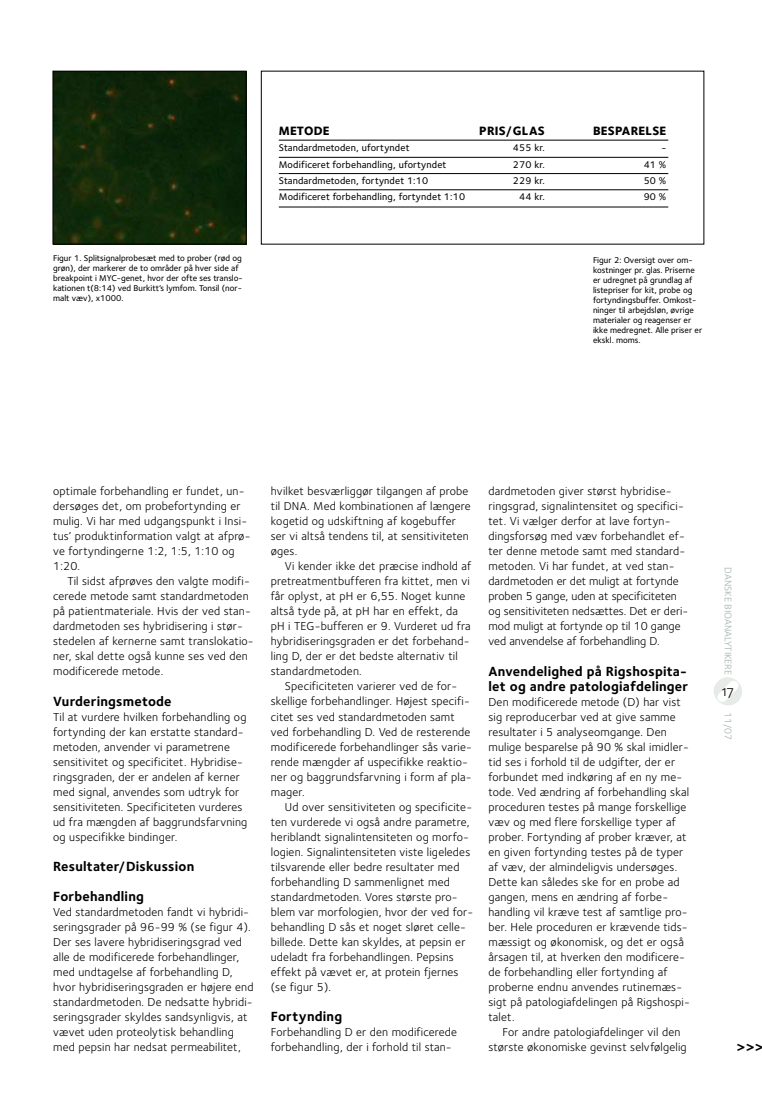
<style>
.page{position:relative;width:762px;height:1117px;background:#fff}
.page>*{position:absolute;margin:0;border:0;box-sizing:border-box;transform-origin:0 0}
.t1{font:15px "Foundry Sterling Book Expert";color:#000}
.t2{font:13.75px/30px "Foundry Sterling Bold OSF";letter-spacing:.015em;color:#000}
.t3{font:800 12.5px "Foundry Sterling";letter-spacing:.015em;color:#000}
.t4{font:11.88px/15px "Foundry Sterling";letter-spacing:.015em;color:#000}
.t5{font:500 10px "Foundry Sterling";letter-spacing:.015em;color:#000}
.t6{font:10px "Foundry Sterling";color:#a0b1a8}
.t7{font:500 8.75px/10px "Foundry Sterling";color:#000}
</style>
<div class="page">
<img style="left:55px;top:73px;width:189px;height:169px">
<div style="left:53px;top:71px;width:193px;height:173px;border:1px solid #000"></div>
<hr style="left:279px;top:157px;width:389px;height:1px;background:#000">
<hr style="left:279px;top:173px;width:389px;height:1px;background:#000">
<hr style="left:279px;top:189px;width:389px;height:1px;background:#000">
<hr style="left:279px;top:140px;width:389px;height:1px;background:#000">
<hr style="left:279px;top:207px;width:389px;height:1px;background:#000">
<img style="left:714px;top:677px;width:28px;height:28px">
<p class="t3" style="left:279px;top:123px;width:52px">METODE</p>
<p class="t3" style="left:479px;top:123px;width:81px">PRIS/GLASB</p>
<p class="t3" style="left:601px;top:123px;width:67px">ESPARELSE</p>
<p class="t5" style="left:279px;top:142px;width:132px">Standardmetoden, ufortyndet</p>
<p class="t5" style="left:513px;top:142px;width:34px">455 kr.</p>
<p class="t5" style="left:661px;top:142px;width:6px">-</p>
<p class="t5" style="left:279px;top:158px;width:169px">Modificeret forbehandling, ufortyndet</p>
<p class="t5" style="left:513px;top:158px;width:34px">270 kr.</p>
<p class="t5" style="left:644px;top:158px;width:24px">41 %</p>
<p class="t5" style="left:279px;top:175px;width:151px">Standardmetoden, fortyndet 1:10</p>
<p class="t5" style="left:513px;top:175px;width:34px">229 kr.</p>
<p class="t5" style="left:644px;top:175px;width:24px">50 %</p>
<p class="t5" style="left:279px;top:191px;width:188px">Modificeret forbehandling, fortyndet 1:10</p>
<p class="t5" style="left:519px;top:191px;width:27px">44 kr.</p>
<p class="t5" style="left:644px;top:191px;width:24px">90 %</p>
<p class="t7" style="left:53px;top:253px;width:191px">Figur 1. Splitsignalprobesæt med to prober (rød og grøn), der markerer de to områder på hver side af breakpoint i MYC-genet, hvor der ofte ses translo&shy;kationen t(8:14) ved Burkitt’s lymfom. Tonsil (nor&shy;malt væv), x1000.</p>
<p class="t7" style="left:593px;top:255px;width:111px">Figur 2: Oversigt over om&shy;kostninger pr. glas. Priserne er udregnet på grundlag af listepriser for kit, probe og fortyndingsbuffer. Omkost&shy;ninger til arbejdsløn, øvrige materialer og reagenser er ikke medregnet. Alle priser er ekskl. moms.</p>
<p class="t4" style="left:53px;top:483px;width:199px">optimale forbehandling er fundet, un&shy;dersøges det, om probefortynding er mulig. Vi har med udgangspunkt i I nsi&shy;tus’ produktinformation valgt at afprø&shy;ve fortyndingerne 1:2, 1:5, 1:10 og<br>1:20.</p>
<p class="t4" style="left:53px;top:573px;width:202px;text-indent:14px">Til sidst afprøves den valgte modifi&shy;cerede metode samt standardmetoden på patientmateriale. Hvis der ved stan&shy;dardmetoden ses hybridisering i stør&shy;stedelen af kernerne samt translokatio&shy;ner, skal dette også kunne ses ved den modificerede metode.</p>
<p class="t2" style="left:53px;top:685px;width:120px">Vurderingsmetode</p>
<p class="t4" style="left:53px;top:708px;width:196px">Til at vurdere hvilken forbehandling og fortynding der kan erstatte standard&shy;metoden, anvender vi parametrene sensitivitet og specificitet. Hybridise&shy;ringsgraden, der er andelen af kerner med signal, anvendes som udtryk for sensitiviteten. Specificiteten vurderes ud fra mængden af baggrundsfarvning og uspecifikke bindinger.</p>
<p class="t2" style="left:53px;top:850px;width:143px">Resultater/Diskussion<br>Forbehandling</p>
<p class="t4" style="left:53px;top:903px;width:202px">Ved standardmetoden fandt vi hybridi&shy;seringsgrader på 96-99 % (se figur 4).<br>Der ses lavere hybridiseringsgrad ved alle de modificerede forbehandlinger, med undtagelse af forbehandling D, hvor hybridiseringsgraden er højere end standardmetoden. De nedsatte hybridi&shy;seringsgrader skyldes sandsynligvis, at vævet uden proteolytisk behandling med pepsin har nedsat permeabilitet,</p>
<p class="t4" style="left:271px;top:483px;width:201px">hvilket besværliggør tilgangen af probe til DNA. Med kombinationen af længere kogetid og udskiftning af kogebuffer ser vi altså tendens til, at sensitiviteten øges.</p>
<p class="t4" style="left:271px;top:558px;width:202px;text-indent:14px">Vi kender ikke det præcise indhold af pretreatmentbufferen fra kittet, men vi får oplyst, at pH er 6,55. Noget kunne altså tyde på, at pH har en effekt, da pH i TEG-bufferen er 9. Vurderet ud fra hybridiseringsgraden er det forbehand&shy;ling D, der er det bedste alternativ til standardmetoden.</p>
<p class="t4" style="left:271px;top:678px;width:203px;text-indent:14px">Specificiteten varierer ved de for&shy;skellige forbehandlinger. Højest specifi&shy;citet ses ved standardmetoden samt ved forbehandling D. Ved de resterende modificerede forbehandlinger sås varie&shy;rende mængder af uspecifikke reaktio&shy;ner og baggrundsfarvning i form af pla&shy;mager.</p>
<p class="t4" style="left:271px;top:798px;width:204px;text-indent:14px">Ud over sensitiviteten og specificite&shy;ten vurderede vi også andre parametre, heriblandt signalintensiteten og morfo&shy;logien. Signalintensiteten viste ligeledes tilsvarende eller bedre resultater med forbehandling D sammenlignet med standardmetoden. Vores største pro&shy;blem var morfologien, hvor der ved for&shy;behandling D sås et noget sløret celle&shy;billede. Dette kan skyldes, at pepsin er udeladt fra forbehandlingen. Pepsins effekt på vævet er, at protein fjernes (se figur 5).</p>
<p class="t2" style="left:271px;top:1000px;width:73px">Fortynding</p>
<p class="t4" style="left:271px;top:1023px;width:188px">Forbehandling D er den modificerede forbehandling, der i forhold til stan-</p>
<p class="t4" style="left:488px;top:483px;width:201px">dardmetoden giver størst hybridise&shy;ringsgrad, signalintensitet og specifici&shy;tet. Vi vælger derfor at lave fortyn&shy;dingsforsøg med væv forbehandlet ef&shy;ter denne metode samt med standard&shy;metoden. Vi har fundet, at ved stan&shy;dardmetoden er det muligt at fortynde proben 5 gange, uden at specificiteten og sensitiviteten nedsættes. Det er deri&shy;mod muligt at fortynde op til 10 gange ved anvendelse af forbehandling D.</p>
<p class="t2" style="left:488px;top:663px;width:201px;line-height:15px">Anvendelighed på Rigshospita&shy;let og andre patologiafdelinger</p>
<p class="t4" style="left:488px;top:693px;width:203px">Den modificerede metode (D) har vist sig reproducerbar ved at give samme resultater i 5 analyseomgange. Den mulige besparelse på 90 % skal imidler&shy;tid ses i forhold til de udgifter, der er forbundet med indkøring af en ny me&shy;tode. Ved ændring af forbehandling skal proceduren testes på mange forskellige væv og med flere forskellige typer af prober. Fortynding af prober kræver, at en given fortynding testes på de typer af væv, der almindeligvis undersøges.<br>Dette kan således ske for en probe ad gangen, mens en ændring af forbe&shy;handling vil kræve test af samtlige pro&shy;ber. Hele proceduren er krævende tids&shy;mæssigt og økonomisk, og det er også årsagen til, at hverken den modificere&shy;de forbehandling eller fortynding af proberne endnu anvendes rutinemæs&shy;sigt på patologiafdelingen på Rigshospi&shy;talet.</p>
<p class="t4" style="left:488px;top:1023px;width:200px;text-indent:14px">For andre patologiafdelinger vil den største økonomiske gevinst selvfølgelig</p>
<p class="t6" style="left:734px;top:567px;width:108px;rotate:90deg">DANSKE BIOANALYTIKERE</p>
<p class="t6" style="left:734px;top:711px;width:30px;rotate:90deg">11/07</p>
<p class="t1" style="left:722px;top:682px;width:13px">17</p>
<p class="t2" style="left:736px;top:1030px;width:29px">&gt;&gt;&gt;</p>
</div>
